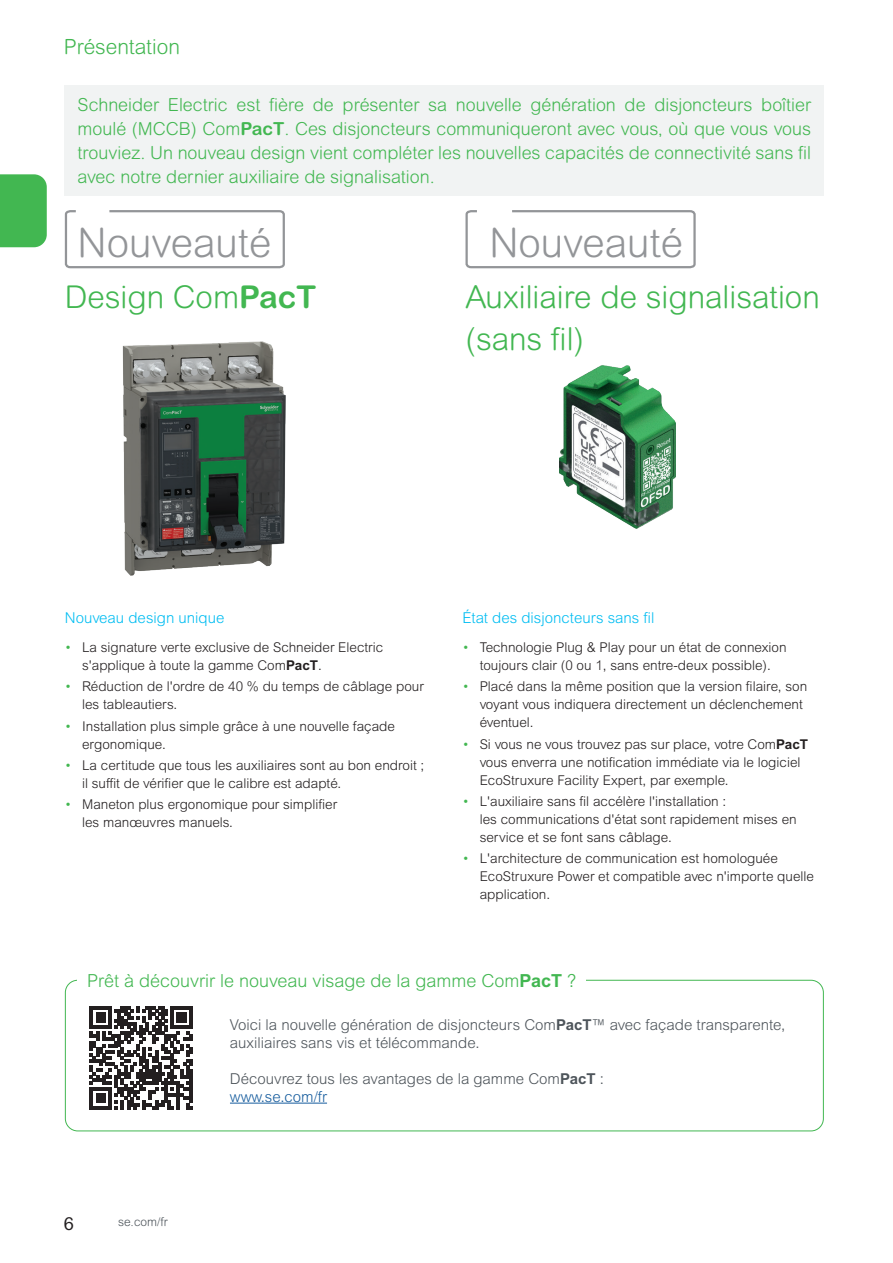
<style>
.page{position:relative;width:893px;height:1263px;background:#fff}
.page>*{position:absolute;margin:0;border:0;box-sizing:border-box;transform-origin:0 0}
.t1{font:300 40.5px "Arial Rounded MT Pro";color:#939598}
.t2{font:300 31.5px/42px "Arial Rounded MT Pro";color:#42b751}
.t3{font:300 21px "Arial Rounded MT Pro";color:#42b751}
.t4{font:300 18px/24px "Arial Rounded MT Pro";color:#42b751;text-align:justify}
.t5{font:300 18px "Arial MT Pro";color:#42b751}
.t6{font:18px "Arial Rounded MT Pro";color:#231f20}
.t7{font:300 15px/18px "Arial MT Pro";color:#4d545a}
.t8{font:300 15px "Arial MT Pro";color:#01bdf2}
.t9{font:300 13.5px/18px "Arial MT Pro";color:#231f20}
.t10{font:300 12px "Arial Rounded MT Pro";color:#4d545a}
.s1{font-weight:700}
.s2{color:#42b751}
.s3{color:#175d9e}
</style>
<div class="page">
<div style="left:0;top:174px;width:47px;height:73px;background:#42b751"></div>
<div style="left:65px;top:85px;width:759px;height:111px;background:#f1f3f3"></div>
<svg style="left:64px;top:210px;width:221px;height:59px"></svg>
<svg style="left:465px;top:210px;width:231px;height:59px"></svg>
<img style="left:122px;top:341px;width:164px;height:235px">
<img style="left:559px;top:365px;width:117px;height:164px">
<div style="left:65px;top:980px;width:759px;height:151px;border:1px solid #42b751;border-radius:12px"></div>
<div style="left:77px;top:972px;width:509px;height:15px;background:#fff"></div>
<hr style="left:230px;top:1103px;width:97px;height:1px;background:#175d9e">
<svg style="left:90px;top:1007px;width:102px;height:102px"></svg>
<h3 class="t3" style="left:64px;top:34px;width:118px">Présentation</h3>
<p class="t4" style="left:78px;top:94px;width:735px">Schneider Electric est fière de présenter sa nouvelle génération de disjoncteurs boîtier moulé (MCCB) Com<span class="s1">PacT</span>. Ces disjoncteurs communiqueront avec vous, où que vous vous trouviez. Un nouveau design vient compléter les nouvelles capacités de connectivité sans fil avec notre dernier auxiliaire de signalisation.</p>
<h1 class="t1" style="left:78px;top:219px;width:195px">Nouveauté</h1>
<h2 class="t2" style="left:65px;top:277px;width:253px">Design Com<span class="s1">PacT</span></h2>
<h1 class="t1" style="left:489px;top:219px;width:195px">Nouveauté</h1>
<h2 class="t2" style="left:465px;top:277px;width:356px">Auxiliaire de signalisation (sans fil)</h2>
<p class="t8" style="left:65px;top:609px;width:161px">Nouveau design unique</p>
<p class="t9" style="left:82px;top:639px;width:303px;text-indent:-17px"><span class="s2">•</span> La signature verte exclusive de Schneider Electric s'applique à toute la gamme Com<span class="s1">PacT</span>.</p>
<p class="t9" style="left:82px;top:678px;width:343px;text-indent:-17px"><span class="s2">•</span> Réduction de l'ordre de 40 % du temps de câblage pour les tableautiers.</p>
<p class="t9" style="left:82px;top:717px;width:314px;text-indent:-17px"><span class="s2">•</span> Installation plus simple grâce à une nouvelle façade ergonomique.</p>
<p class="t9" style="left:82px;top:756px;width:344px;text-indent:-17px"><span class="s2">•</span> La certitude que tous les auxiliaires sont au bon endroit ; il suffit de vérifier que le calibre est adapté.</p>
<p class="t9" style="left:82px;top:795px;width:257px;text-indent:-17px"><span class="s2">•</span> Maneton plus ergonomique pour simplifier les manœuvres manuels.</p>
<p class="t8" style="left:462px;top:609px;width:193px">État des disjoncteurs sans fil</p>
<p class="t9" style="left:462px;top:639px;width:326px;text-align:center"><span class="s2">•</span> Technologie Plug &amp; Play pour un état de connexion toujours clair (0 ou 1, sans entre-deux possible).</p>
<p class="t9" style="left:480px;top:678px;width:329px;text-indent:-17px"><span class="s2">•</span> Placé dans la même position que la version filaire, son voyant vous indiquera directement un déclenchement éventuel.</p>
<p class="t9" style="left:480px;top:735px;width:330px;text-indent:-17px"><span class="s2">•</span> Si vous ne vous trouvez pas sur place, votre Com<span class="s1">PacT </span>vous enverra une notification immédiate via le logiciel<br>EcoStruxure Facility Expert, par exemple.</p>
<p class="t9" style="left:480px;top:792px;width:318px;text-indent:-17px"><span class="s2">•</span> L'auxiliaire sans fil accélère l'installation :<br>les communications d'état sont rapidement mises en service et se font sans câblage.</p>
<p class="t9" style="left:480px;top:849px;width:336px;text-indent:-17px"><span class="s2">•</span> L'architecture de communication est homologuée<br>EcoStruxure Power et compatible avec n'importe quelle application.</p>
<h3 class="t5" style="left:87px;top:970px;width:491px">Prêt à découvrir le nouveau visage de la gamme Com<span class="s1">PacT</span> ?</h3>
<p class="t7" style="left:230px;top:1016px;width:557px">Voici la nouvelle génération de disjoncteurs Com<span class="s1">PacT</span>™ avec façade transparente, auxiliaires sans vis et télécommande.</p>
<p class="t7" style="left:230px;top:1070px;width:376px">Découvrez tous les avantages de la gamme Com<span class="s1">PacT</span> : <span class="s3">www.se.com/fr</span></p>
<h3 class="t6" style="left:64px;top:1212px;width:12px">6</h3>
<p class="t10" style="left:118px;top:1215px;width:51px">se.com/fr</p>
</div>
